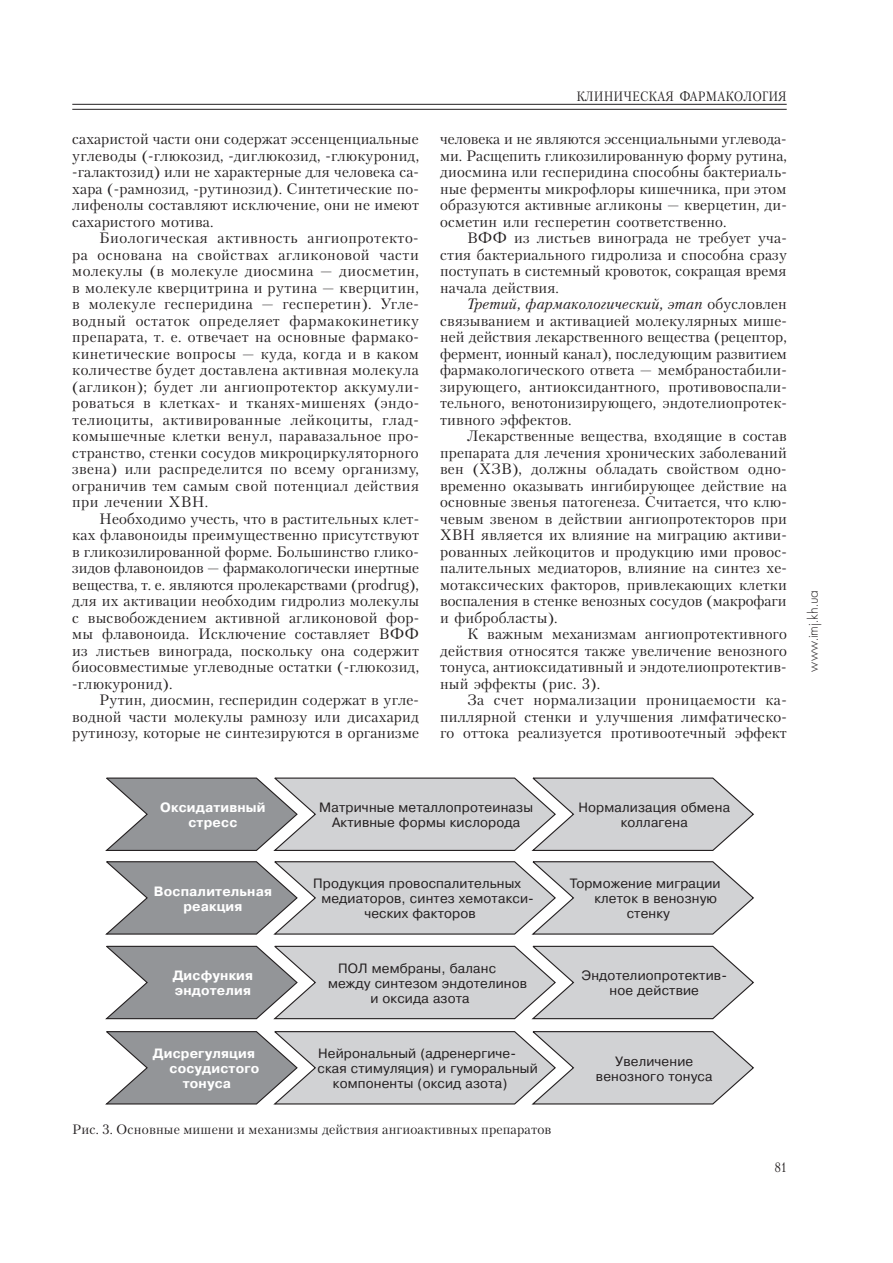
<style>
.page{position:relative;width:893px;height:1263px;background:#fff}
.page>*{position:absolute;margin:0;border:0;box-sizing:border-box;transform-origin:0 0}
.t1{font:15px/16.5px "Petersburg C";letter-spacing:.01em;color:#231f20;text-align:justify}
.t2{font:15px "Futura Light C";color:#231f20}
.t3{font:13.5px/15px "Pragmatica C";letter-spacing:.01em;color:#231f20;text-align:center}
.t4{font:700 13.5px/15px "Pragmatica C";letter-spacing:.01em;color:#fff;text-align:center}
.t5{font:13.5px "Petersburg C";letter-spacing:.01em;color:#231f20}
.t6{font:13.5px "Petersburg C";letter-spacing:.01em;color:#231f20;scale:.85 1}
.s1{font-style:italic}
</style>
<div class="page">
<hr style="left:72px;top:104px;width:715px;height:1px;background:#231f20">
<hr style="left:72px;top:109px;width:715px;height:1px;background:#231f20">
<svg style="left:105px;top:777px;width:649px;height:74px;background:#c1c2c4"></svg>
<svg style="left:105px;top:861px;width:649px;height:74px;background:#c2c3c5"></svg>
<svg style="left:105px;top:945px;width:649px;height:75px;background:#c2c3c5"></svg>
<svg style="left:105px;top:1031px;width:649px;height:74px;background:#c2c3c5"></svg>
<p class="t1" style="left:72px;top:130px;width:348px">сахаристой части они содержат эссенценциальные углеводы (-глюкозид, -диглюкозид, -глюкуронид, -галактозид) или не характерные для человека са&shy;хара (-рамнозид, -рутинозид). Синтетические по&shy;лифенолы составляют исключение, они не имеют сахаристого мотива.</p>
<p class="t1" style="left:72px;top:229px;width:348px;text-indent:27px">Биологическая активность ангиопротекто&shy;ра основана на свойствах агликоновой части молекулы (в молекуле диосмина — диосметин, в молекуле кверцитрина и рутина — кверцитин, в молекуле гесперидина — гесперетин). Угле&shy;водный остаток определяет фармакокинетику препарата, т. е. отвечает на основные фармако&shy;кинетические вопросы — куда, когда и в каком количестве будет доставлена активная молекула (агликон); будет ли ангиопротектор аккумули&shy;роваться в клетках- и тканях-мишенях (эндо&shy;телиоциты, активированные лейкоциты, глад&shy;комышечные клетки венул, паравазальное про&shy;странство, стенки сосудов микроциркуляторного звена) или распределится по всему организму, ограничив тем самым свой потенциал действия при лечении ХВН</p>
<p class="t1" style="left:205px;top:493px;width:5px">.</p>
<p class="t1" style="left:99px;top:510px;width:321px">Необходимо учесть, что в растительных клет-</p>
<p class="t1" style="left:72px;top:526px;width:348px">ках флавоноиды преимущественно присутствуют</p>
<p class="t1" style="left:72px;top:543px;width:348px">в гликозилированной форме. Большинство глико-</p>
<p class="t1" style="left:72px;top:559px;width:348px">зидов флавоноидов — фармакологически инертные</p>
<p class="t1" style="left:72px;top:576px;width:348px">вещества, т. е. являются пролекарствами (prodrug),</p>
<p class="t1" style="left:72px;top:592px;width:348px">для их активации необходим гидролиз молекулы</p>
<p class="t1" style="left:72px;top:609px;width:348px">с высвобождением активной агликоновой фор-</p>
<p class="t1" style="left:72px;top:625px;width:348px">мы флавоноида. Исключение составляет ВФФ</p>
<p class="t1" style="left:72px;top:642px;width:348px">из листьев винограда, поскольку она содержит</p>
<p class="t1" style="left:72px;top:658px;width:348px">биосовместимые углеводные остатки (-глюкозид,</p>
<p class="t1" style="left:72px;top:675px;width:102px">-глюкуронид).</p>
<p class="t1" style="left:99px;top:691px;width:321px">Рутин, диосмин, гесперидин содержат в угле-</p>
<p class="t1" style="left:72px;top:708px;width:348px">водной части молекулы рамнозу или дисахарид</p>
<p class="t1" style="left:72px;top:724px;width:348px">рутинозу, которые не синтезируются в организме</p>
<p class="t6" style="left:576px;top:88px;width:249px">Клиническая фармакология</p>
<p class="t1" style="left:440px;top:130px;width:348px">человека и не являются эссенциальными углевода&shy;ми. Расщепить гликозилированную форму рутина, диосмина или гесперидина способны бактериаль&shy;ные ферменты микрофлоры кишечника, при этом образуются активные агликоны — кверцетин, ди&shy;осметин или гесперетин соответственно.</p>
<p class="t1" style="left:440px;top:229px;width:348px;text-indent:27px">ВФФ из листьев винограда не требует уча&shy;стия бактериального гидролиза и способна сразу поступать в системный кровоток, сокращая время начала действия.</p>
<p class="t1" style="left:440px;top:295px;width:348px;text-indent:27px"><span class="s1">Третий, фармакологический, этап</span> обусловлен связыванием и активацией молекулярных мише&shy;ней действия лекарственного вещества (рецептор, фермент, ионный канал), последующим развитием фармакологического ответа — мембраностабили&shy;зирующего, антиоксидантного, противовоспали&shy;тельного, венотонизирующего, эндотелиопротек&shy;тивного эффектов.</p>
<p class="t1" style="left:440px;top:427px;width:348px;text-indent:27px">Лекарственные вещества, входящие в состав препарата для лечения хронических заболеваний вен (ХЗВ), должны обладать свойством одно&shy;временно оказывать ингибирующее действие на основные звенья патогенеза. Считается, что клю&shy;чевым звеном в действии ангиопротекторов при ХВН</p>
<p class="t1" style="left:440px;top:526px;width:348px;text-indent:41px">является их влияние на миграцию активи&shy;рованных лейкоцитов и продукцию ими провос&shy;палительных медиаторов, влияние на синтез хе&shy;мотаксических факторов, привлекающих клетки воспаления в стенке венозных сосудов (макрофаги и фибробласты).</p>
<p class="t1" style="left:440px;top:625px;width:348px;text-indent:27px">К важным механизмам ангиопротективного действия относятся также увеличение венозного тонуса, антиоксидативный и эндотелиопротектив&shy;ный эффекты (рис. 3).</p>
<p class="t1" style="left:440px;top:691px;width:348px;text-indent:27px">За счет нормализации проницаемости ка&shy;пиллярной стенки и улучшения лимфатическо&shy;го оттока реализуется противоотечный эффект</p>
<p class="t2" style="left:805px;top:671px;width:83px;rotate:-90deg">www.imj.kh.ua</p>
<p class="t4" style="left:160px;top:800px;width:107px">Оксидативный стресс</p>
<p class="t3" style="left:319px;top:800px;width:215px">Матричные металлопротеиназы<br>Активные формы кислорода</p>
<p class="t3" style="left:578px;top:800px;width:153px">Нормализация обмена коллагена</p>
<p class="t4" style="left:154px;top:883px;width:120px">Воспалительная реакция</p>
<p class="t4" style="left:173px;top:968px;width:82px;text-align:left">Дисфункия эндотелия</p>
<p class="t4" style="left:153px;top:1046px;width:103px">Дисрегуляция</p>
<p class="t4" style="left:169px;top:1061px;width:91px">сосудистого</p>
<p class="t4" style="left:183px;top:1076px;width:50px">тонуса</p>
<p class="t3" style="left:313px;top:876px;width:209px">П родукция провоспалительных</p>
<p class="t3" style="left:321px;top:891px;width:214px">медиаторов, синтез хемотакси-</p>
<p class="t3" style="left:364px;top:906px;width:113px">ческих факторов</p>
<p class="t3" style="left:338px;top:961px;width:160px">ПОЛ мембраны, баланс</p>
<p class="t3" style="left:328px;top:976px;width:201px">между синтезом эндотелинов</p>
<p class="t3" style="left:370px;top:991px;width:101px">и оксида азота</p>
<p class="t3" style="left:318px;top:1046px;width:200px">Нейрональный (адренергиче-</p>
<p class="t3" style="left:318px;top:1061px;width:222px">ская стимуляция) и гуморальный</p>
<p class="t3" style="left:333px;top:1076px;width:176px">компоненты (оксид азота)</p>
<p class="t5" style="left:72px;top:1121px;width:481px">Рис. 3. Основные мишени и механизмы действия ангиоактивных препаратов</p>
<p class="t3" style="left:570px;top:876px;width:152px">Торможение миграции</p>
<p class="t3" style="left:594px;top:891px;width:124px">клеток в венозную</p>
<p class="t3" style="left:627px;top:906px;width:45px">стенку</p>
<p class="t3" style="left:582px;top:968px;width:147px">Эндотелиопротектив&shy;ное действие</p>
<p class="t3" style="left:596px;top:1053px;width:118px">Увеличение венозного тонуса</p>
<p class="t6" style="left:775px;top:1159px;width:16px">81</p>
</div>
